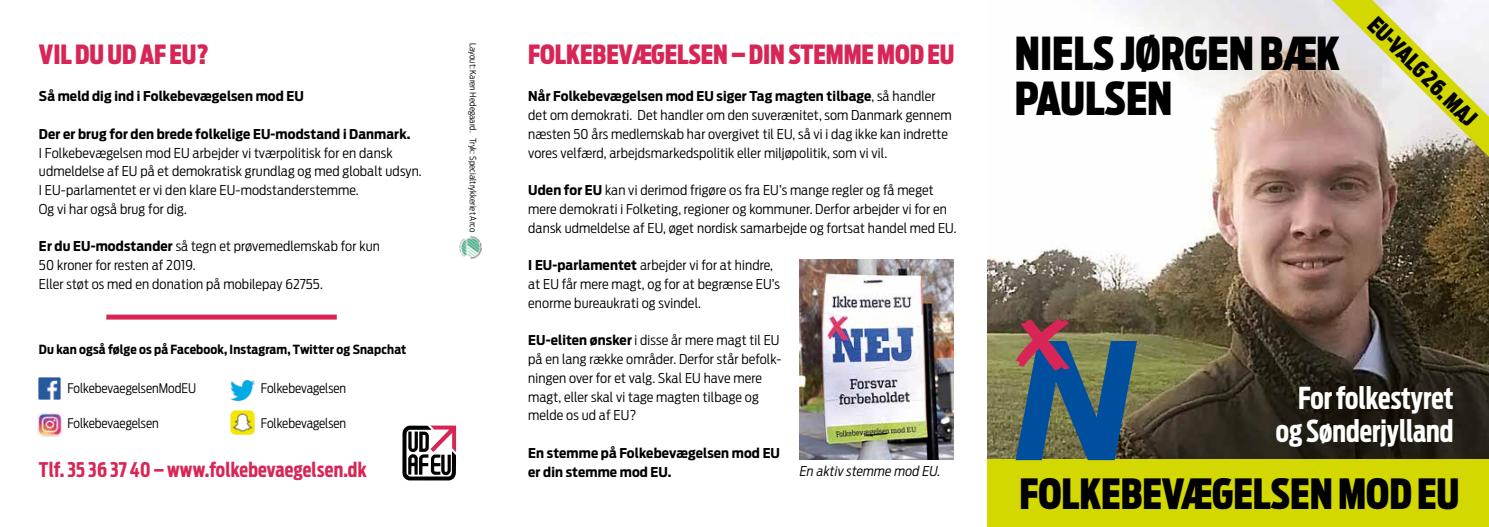
<style>
.page{position:relative;width:1489px;height:527px;background:#fff}
.page>*{position:absolute;margin:0;border:0;box-sizing:border-box;transform-origin:0 0}
.t1{font:900 extra-condensed 45px/45px "Antenna";color:#000}
.t2{font:900 extra-condensed 41.25px "Antenna";color:#000}
.t3{font:700 extra-condensed 30px/32.5px "Antenna";color:#fff;text-align:right}
.t4{font:900 extra-condensed 26.25px "Antenna";color:#d72655}
.t5{font:900 extra-condensed 22.5px "Antenna";color:#000}
.t6{font:700 extra-condensed 20px "Antenna";letter-spacing:.01em;color:#d72655;scale:1.05 1}
.t7{font:300 13.5px/18.8px "Antenna Condensed";letter-spacing:.01em;color:#000;scale:1.05 1}
.t8{font:700 13.5px/18.8px "Antenna Condensed";letter-spacing:.01em;color:#000;scale:1.05 1}
.t9{font:italic 300 13.5px "Antenna Condensed";letter-spacing:.01em;color:#000;scale:1.05 1}
.t10{font:300 13.12px "Antenna Condensed";color:#000}
.t11{font:700 12.5px "Antenna Condensed";letter-spacing:.01em;color:#000}
.t12{font:300 8.75px "Antenna Condensed";letter-spacing:.01em;color:#000}
.s1{font-weight:700}
</style>
<div class="page">
<img style="left:987px;top:0;width:501px;height:459px">
<img style="left:799px;top:259px;width:154px;height:199px">
<svg style="left:39px;top:377px;width:22px;height:23px"></svg>
<img style="left:39px;top:377px;width:21px;height:22px">
<img style="left:37px;top:412px;width:25px;height:24px">
<svg style="left:232px;top:380px;width:23px;height:21px"></svg>
<img style="left:230px;top:380px;width:24px;height:20px">
<svg style="left:232px;top:412px;width:23px;height:23px"></svg>
<img style="left:230px;top:410px;width:24px;height:24px">
<div style="left:106px;top:314px;width:231px;height:5px;background:#d72655"></div>
<svg style="left:402px;top:425px;width:54px;height:55px"></svg>
<div style="left:987px;top:459px;width:501px;height:67px;background:#d3d800"></div>
<svg style="left:1015px;top:318px;width:121px;height:141px;background:#475d70"></svg>
<svg style="left:1331px;top:0;width:157px;height:157px"></svg>
<img style="left:460px;top:237px;width:21px;height:21px">
<h3 class="t4" style="left:39px;top:37px;width:171px">VIL DU UD AF EU?</h3>
<p class="t8" style="left:39px;top:87px;width:254px">Så meld dig ind i Folkebevægelsen mod EU</p>
<p class="t8" style="left:39px;top:124px;width:355px">Der er brug for den brede folkelige EU-modstand i Danmark.</p>
<p class="t7" style="left:39px;top:143px;width:366px">I Folkebevægelsen mod EU arbejder vi tværpolitisk for en dansk udmeldelse af EU på et demokratisk grundlag og med globalt udsyn.<br>I EU-parlamentet er vi den klare EU-modstanderstemme.<br>Og vi har også brug for dig.</p>
<p class="t7" style="left:39px;top:236px;width:326px"><span class="s1">Er du EU-modstander</span> så tegn et prøvemedlemskab for kun<br>50 kroner for resten af 2019.<br>Eller støt os med en donation på mobilepay 62755.</p>
<p class="t11" style="left:39px;top:341px;width:369px">Du kan også følge os på Facebook, Instagram, Twitter og Snapchat</p>
<p class="t10" style="left:67px;top:379px;width:130px">FolkebevaegelsenModEU</p>
<p class="t10" style="left:67px;top:414px;width:93px">Folkebevaegelsen</p>
<h3 class="t6" style="left:39px;top:456px;width:313px">Tlf. 35 36 37 40 – www.folkebevaegelsen.dk</h3>
<p class="t10" style="left:261px;top:379px;width:87px">Folkebevagelsen</p>
<p class="t10" style="left:261px;top:414px;width:87px">Folkebevagelsen</p>
<p class="t12" style="left:478px;top:43px;width:191px;rotate:90deg">Layout: Karen Hedegaard. Tryk: Specialtrykkeriet Arco</p>
<h3 class="t4" style="left:528px;top:37px;width:428px">FOLKEBEVÆGELSEN – DIN STEMME MOD EU</h3>
<p class="t7" style="left:528px;top:86px;width:404px"><span class="s1">Når Folkebevægelsen mod EU siger Tag magten tilbage</span>, så handler det om demokrati. Det handler om den suverænitet, som Danmark gennem næsten 50 års medlemskab har overgivet til EU, så vi i dag ikke kan indrette vores velfærd, arbejdsmarkedspolitik eller miljøpolitik, som vi vil.</p>
<p class="t7" style="left:528px;top:180px;width:409px"><span class="s1">Uden for EU</span> kan vi derimod frigøre os fra EU’s mange regler og få meget mere demokrati i Folketing, regioner og kommuner. Derfor arbejder vi for en dansk udmeldelse af EU, øget nordisk samarbejde og fortsat handel med EU.</p>
<p class="t7" style="left:528px;top:255px;width:241px"><span class="s1">I EU-parlamentet</span> arbejder vi for at hindre, at EU får mere magt, og for at begrænse EU’s enorme bureaukrati og svindel.</p>
<p class="t7" style="left:528px;top:330px;width:243px"><span class="s1">EU-eliten ønsker</span> i disse år mere magt til EU på en lang række områder. Derfor står befolk&shy;ningen over for et valg. Skal EU have mere magt, eller skal vi tage magten tilbage og melde os ud af EU?</p>
<p class="t8" style="left:528px;top:443px;width:241px">En stemme på Folkebevægelsen mod EU er din stemme mod EU.</p>
<p class="t9" style="left:799px;top:462px;width:135px">En aktiv stemme mod EU.</p>
<h1 class="t1" style="left:1014px;top:32px;width:327px">NIELS JØRGEN BÆK<br>PAULSEN</h1>
<h3 class="t5" style="left:1382px;top:11px;width:144px;rotate:45deg">EU-VALG 26. MAJ</h3>
<h3 class="t3" style="left:1275px;top:382px;width:179px">For folkestyret og Sønderjylland</h3>
<h2 class="t2" style="left:1019px;top:466px;width:441px">FOLKEBEVÆGELSEN MOD EU</h2>
</div>
